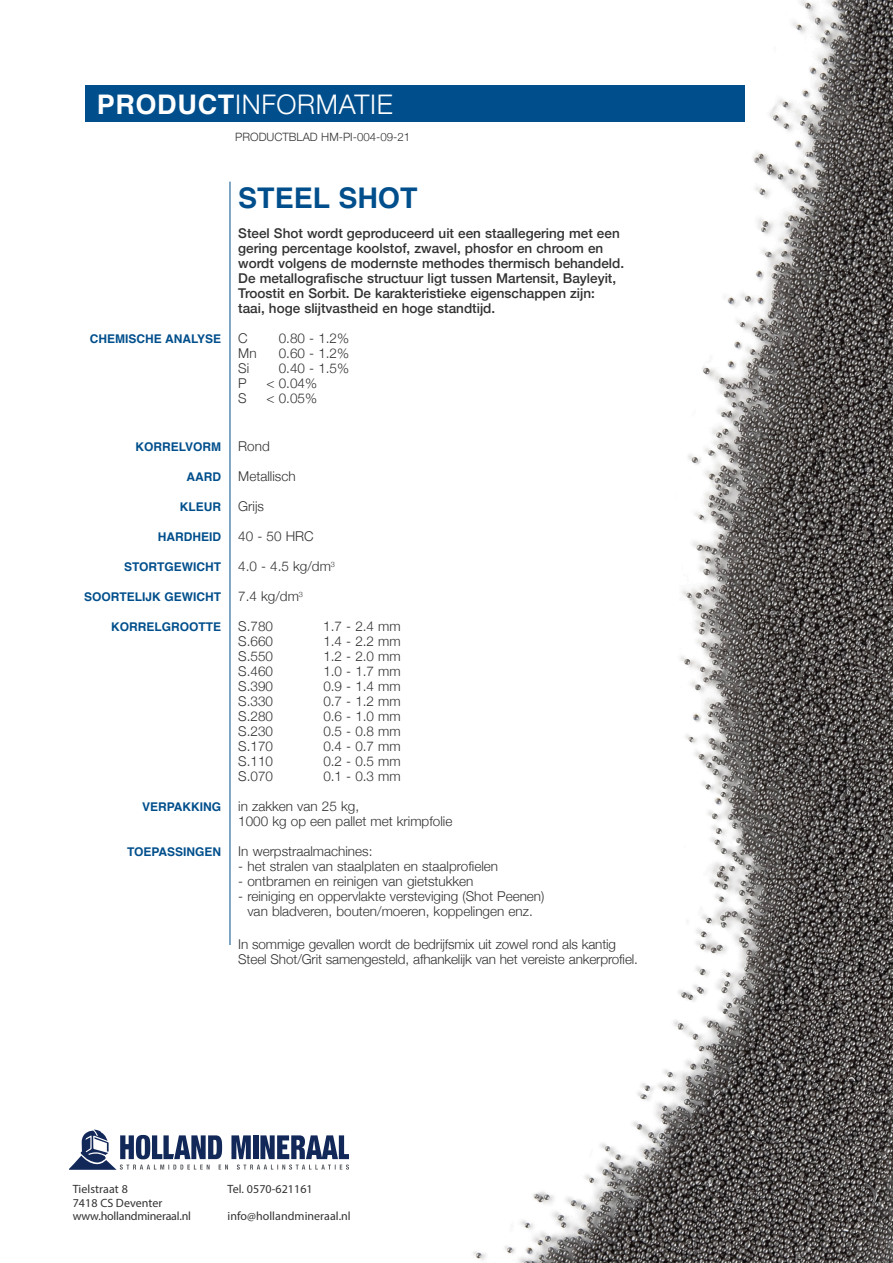
<style>
.page{position:relative;width:893px;height:1263px;background:#fff}
.page>*{position:absolute;margin:0;border:0;box-sizing:border-box;transform-origin:0 0}
.NAAM_straalmiddel{font:700 28.5px "Helvetica";color:#004f8c}
.Normaal{font:300 27px "Helvetica Neue";letter-spacing:.025em;color:#fff}
.Omschrijving{font:300 13.5px/15px "Helvetica Neue";color:#323232;text-align:center}
.Intro{font:500 13.5px/15px "Helvetica Neue";color:#323232}
.Omschrijving-2{font:700 12px "Helvetica";color:#004f8c}
.Normaal-2{font:12px "Myriad Pro";letter-spacing:.005em;color:#323232}
.Normaal-3{font:12px "Myriad Pro";letter-spacing:-.015em;color:#323232}
.PRODUCT_CODE{font:300 11.4px "Helvetica Neue";color:#323232}
.s1{font-family:"Helvetica";font-weight:700}
</style>
<div class="page">
<svg style="left:473px;top:0;width:420px;height:1263px"></svg>
<div style="left:85px;top:85px;width:659px;height:37px;background:#004f8c"></div>
<hr style="left:230px;top:182px;width:1px;height:763px;background:#004f8c">
<svg style="left:69px;top:1129px;width:279px;height:41px"></svg>
<p class="Normaal" style="left:97px;top:82px;width:298px"><span class="s1">PRODUCT</span>INFORMATIE</p>
<p class="PRODUCT_CODE" style="left:235px;top:128px;width:176px">PRODUCTBLAD HM-PI-004-09-21</p>
<p class="NAAM_straalmiddel" style="left:238px;top:175px;width:181px">STEEL SHOT</p>
<p class="Intro" style="left:238px;top:225px;width:387px">Steel Shot wordt geproduceerd uit een staallegering met een gering percentage koolstof, zwavel, phosfor en chroom en wordt volgens de modernste methodes thermisch behandeld.<br>De metallografische structuur ligt tussen Martensit, Bayleyit, Troostit en Sorbit. De karakteristieke eigenschappen zijn: taai, hoge slijtvastheid en hoge standtijd.</p>
<p class="Omschrijving-2" style="left:90px;top:329px;width:133px">CHEMISCHE ANALYSE</p>
<p class="Omschrijving" style="left:238px;top:330px;width:11px">C</p>
<p class="Omschrijving" style="left:279px;top:330px;width:72px">0.80 - 1.2%</p>
<p class="Omschrijving" style="left:238px;top:345px;width:20px">Mn</p>
<p class="Omschrijving" style="left:279px;top:345px;width:72px">0.60 - 1.2%</p>
<p class="Omschrijving" style="left:238px;top:360px;width:13px">Si</p>
<p class="Omschrijving" style="left:279px;top:360px;width:72px">0.40 - 1.5%</p>
<p class="Omschrijving" style="left:238px;top:375px;width:10px">P</p>
<p class="Omschrijving" style="left:267px;top:375px;width:52px">&lt; 0.04%</p>
<p class="Omschrijving" style="left:238px;top:390px;width:10px">S</p>
<p class="Omschrijving" style="left:267px;top:390px;width:52px">&lt; 0.05%</p>
<p class="Omschrijving-2" style="left:135px;top:437px;width:87px">KORRELVORM</p>
<p class="Omschrijving" style="left:238px;top:438px;width:33px">Rond</p>
<p class="Omschrijving-2" style="left:187px;top:467px;width:36px">AARD</p>
<p class="Omschrijving" style="left:238px;top:468px;width:59px">Metallisch</p>
<p class="Omschrijving-2" style="left:180px;top:497px;width:43px">KLEUR</p>
<p class="Omschrijving" style="left:238px;top:498px;width:27px">Grijs</p>
<p class="Omschrijving-2" style="left:158px;top:527px;width:65px">HARDHEID</p>
<p class="Omschrijving" style="left:238px;top:528px;width:77px">40 - 50 HRC</p>
<p class="Omschrijving-2" style="left:124px;top:557px;width:99px">STORTGEWICHT</p>
<p class="Omschrijving" style="left:238px;top:558px;width:98px">4.0 - 4.5 kg/dm<sup>3</sup></p>
<p class="Omschrijving-2" style="left:84px;top:587px;width:139px">SOORTELIJK GEWICHT</p>
<p class="Omschrijving" style="left:238px;top:588px;width:66px">7.4 kg/dm<sup>3</sup></p>
<p class="Omschrijving-2" style="left:111px;top:617px;width:112px">KORRELGROOTTE</p>
<p class="Omschrijving" style="left:238px;top:618px;width:36px">S.780</p>
<p class="Omschrijving" style="left:323px;top:618px;width:79px">1.7 - 2.4 mm</p>
<p class="Omschrijving" style="left:238px;top:633px;width:36px">S.660</p>
<p class="Omschrijving" style="left:323px;top:633px;width:79px">1.4 - 2.2 mm</p>
<p class="Omschrijving" style="left:238px;top:648px;width:36px">S.550</p>
<p class="Omschrijving" style="left:323px;top:648px;width:79px">1.2 - 2.0 mm</p>
<p class="Omschrijving" style="left:238px;top:663px;width:36px">S.460</p>
<p class="Omschrijving" style="left:323px;top:663px;width:79px">1.0 - 1.7 mm</p>
<p class="Omschrijving" style="left:238px;top:678px;width:36px">S.390</p>
<p class="Omschrijving" style="left:323px;top:678px;width:79px">0.9 - 1.4 mm</p>
<p class="Omschrijving" style="left:238px;top:693px;width:36px">S.330</p>
<p class="Omschrijving" style="left:323px;top:693px;width:79px">0.7 - 1.2 mm</p>
<p class="Omschrijving" style="left:238px;top:708px;width:36px">S.280</p>
<p class="Omschrijving" style="left:323px;top:708px;width:79px">0.6 - 1.0 mm</p>
<p class="Omschrijving" style="left:238px;top:723px;width:36px">S.230</p>
<p class="Omschrijving" style="left:323px;top:723px;width:79px">0.5 - 0.8 mm</p>
<p class="Omschrijving" style="left:238px;top:738px;width:36px">S.170</p>
<p class="Omschrijving" style="left:323px;top:738px;width:79px">0.4 - 0.7 mm</p>
<p class="Omschrijving" style="left:238px;top:753px;width:36px">S.110</p>
<p class="Omschrijving" style="left:323px;top:753px;width:79px">0.2 - 0.5 mm</p>
<p class="Omschrijving" style="left:238px;top:768px;width:36px">S.070</p>
<p class="Omschrijving" style="left:323px;top:768px;width:79px">0.1 - 0.3 mm</p>
<p class="Omschrijving-2" style="left:142px;top:797px;width:81px">VERPAKKING</p>
<p class="Omschrijving" style="left:238px;top:798px;width:122px">in zakken van 25 kg,</p>
<p class="Omschrijving" style="left:238px;top:813px;width:216px">1000 kg op een pallet met krimpfolie</p>
<p class="Omschrijving-2" style="left:127px;top:842px;width:96px">TOEPASSINGEN</p>
<p class="Omschrijving" style="left:238px;top:843px;width:136px">In werpstraalmachines:</p>
<p class="Omschrijving" style="left:238px;top:858px;width:261px">- het stralen van staalplaten en staalprofielen</p>
<p class="Omschrijving" style="left:238px;top:873px;width:237px">- ontbramen en reinigen van gietstukken</p>
<p class="Omschrijving" style="left:238px;top:888px;width:308px">- reiniging en oppervlakte versteviging (Shot Peenen) van bladveren, bouten/moeren, koppelingen enz.</p>
<p class="Omschrijving" style="left:238px;top:936px;width:401px;text-align:left">In sommige gevallen wordt de bedrijfsmix uit zowel rond als kantig<br>Steel Shot/Grit samengesteld, afhankelijk van het vereiste ankerprofiel.</p>
<p class="Normaal-2" style="left:73px;top:1181px;width:57px">Tielstraat 8</p>
<p class="Normaal-2" style="left:73px;top:1195px;width:91px">7418 CS Deventer</p>
<p class="Normaal-3" style="left:73px;top:1208px;width:120px">www.hollandmineraal.nl</p>
<p class="Normaal-2" style="left:227px;top:1181px;width:87px">Tel. 0570-621161</p>
<p class="Normaal-2" style="left:227px;top:1208px;width:125px">info@hollandmineraal.nl</p>
</div>
